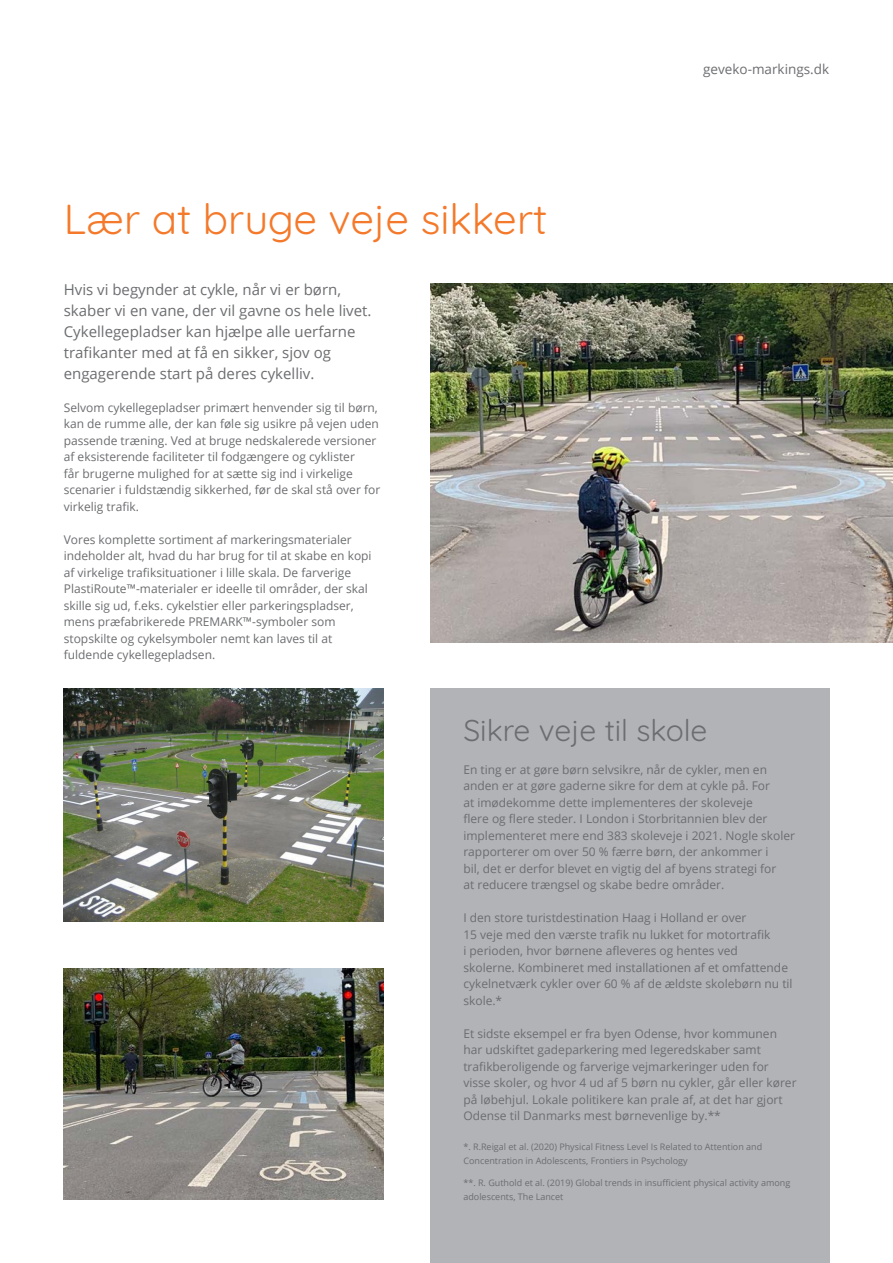
<style>
.page{position:relative;width:893px;height:1263px;background:#fff}
.page>*{position:absolute;margin:0;border:0;box-sizing:border-box;transform-origin:0 0}
.t1{font:42px "Quicksand";color:#f4792a}
.t2{font:30px "Quicksand";color:#6c6d70}
.t3{font:15px/21px "Open Sans";color:#6c6d70}
.t4{font:13.5px "Open Sans";color:#6c6d70}
.t5{font:12px/16.5px "Open Sans";color:#6c6d70}
.t6{font:9px/13.5px "Open Sans";color:#6c6d70}
</style>
<div class="page">
<div style="left:430px;top:688px;width:400px;height:575px;background:#b2b3b7"></div>
<img style="left:64px;top:688px;width:320px;height:234px">
<img style="left:64px;top:968px;width:320px;height:231px">
<img style="left:430px;top:283px;width:463px;height:360px">
<h1 class="t1" style="left:64px;top:186px;width:485px">Lær at bruge veje sikkert</h1>
<p class="t3" style="left:64px;top:278px;width:309px">Hvis vi begynder at cykle, når vi er børn, skaber vi en vane, der vil gavne os hele livet.<br>Cykellegepladser kan hjælpe alle uerfarne trafikanter med at få en sikker, sjov og engagerende start på deres cykelliv.</p>
<p class="t5" style="left:64px;top:399px;width:318px">Selvom cykellegepladser primært henvender sig til børn, kan de rumme alle, der kan føle sig usikre på vejen uden passende træning. Ved at bruge nedskalerede versioner af eksisterende faciliteter til fodgængere og cyklister<br>får brugerne mulighed for at sætte sig ind i virkelige scenarier i fuldstændig sikkerhed, før de skal stå over for virkelig trafik.</p>
<p class="t5" style="left:64px;top:531px;width:309px">Vores komplette sortiment af markeringsmaterialer indeholder alt, hvad du har brug for til at skabe en kopi af virkelige trafiksituationer i lille skala. De farverige PlastiRoute™-materialer er ideelle til områder, der skal skille sig ud, f.eks. cykelstier eller parkeringspladser, mens præfabrikerede PREMARK™-symboler som stopskilte og cykelsymboler nemt kan laves til at fuldende cykellegepladsen.</p>
<p class="t4" style="left:703px;top:60px;width:128px">geveko-markings.dk</p>
<p class="t2" style="left:463px;top:707px;width:246px">Sikre veje til skole</p>
<p class="t5" style="left:463px;top:761px;width:333px">En ting er at gøre børn selvsikre, når de cykler, men en anden er at gøre gaderne sikre for dem at cykle på. For<br>at imødekomme dette implementeres der skoleveje<br>flere og flere steder. I London i Storbritannien blev der implementeret mere end 383 skoleveje i 2021. Nogle skoler rapporterer om over 50 % færre børn, der ankommer i<br>bil, det er derfor blevet en vigtig del af byens strategi for<br>at reducere trængsel og skabe bedre områder.</p>
<p class="t5" style="left:463px;top:909px;width:331px">I den store turistdestination Haag i Holland er over<br>15 veje med den værste trafik nu lukket for motortrafik<br>i perioden, hvor børnene afleveres og hentes ved<br>skolerne. Kombineret med installationen af et omfattende cykelnetværk cykler over 60 % af de ældste skolebørn nu til skole.*</p>
<p class="t5" style="left:463px;top:1025px;width:335px">Et sidste eksempel er fra byen Odense, hvor kommunen har udskiftet gadeparkering med legeredskaber samt trafikberoligende og farverige vejmarkeringer uden for visse skoler, og hvor 4 ud af 5 børn nu cykler, går eller kører på løbehjul. Lokale politikere kan prale af, at det har gjort Odense til Danmarks mest børnevenlige by.**</p>
<p class="t6" style="left:463px;top:1140px;width:300px">*. R.Reigal et al. (2020) Physical Fitness Level Is Related to Attention and<br>Concentration in Adolescents, Frontiers in Psychology</p>
<p class="t6" style="left:463px;top:1176px;width:328px">**. R. Guthold et al. (2019) Global trends in insufficient physical activity among adolescents, The Lancet</p>
</div>
